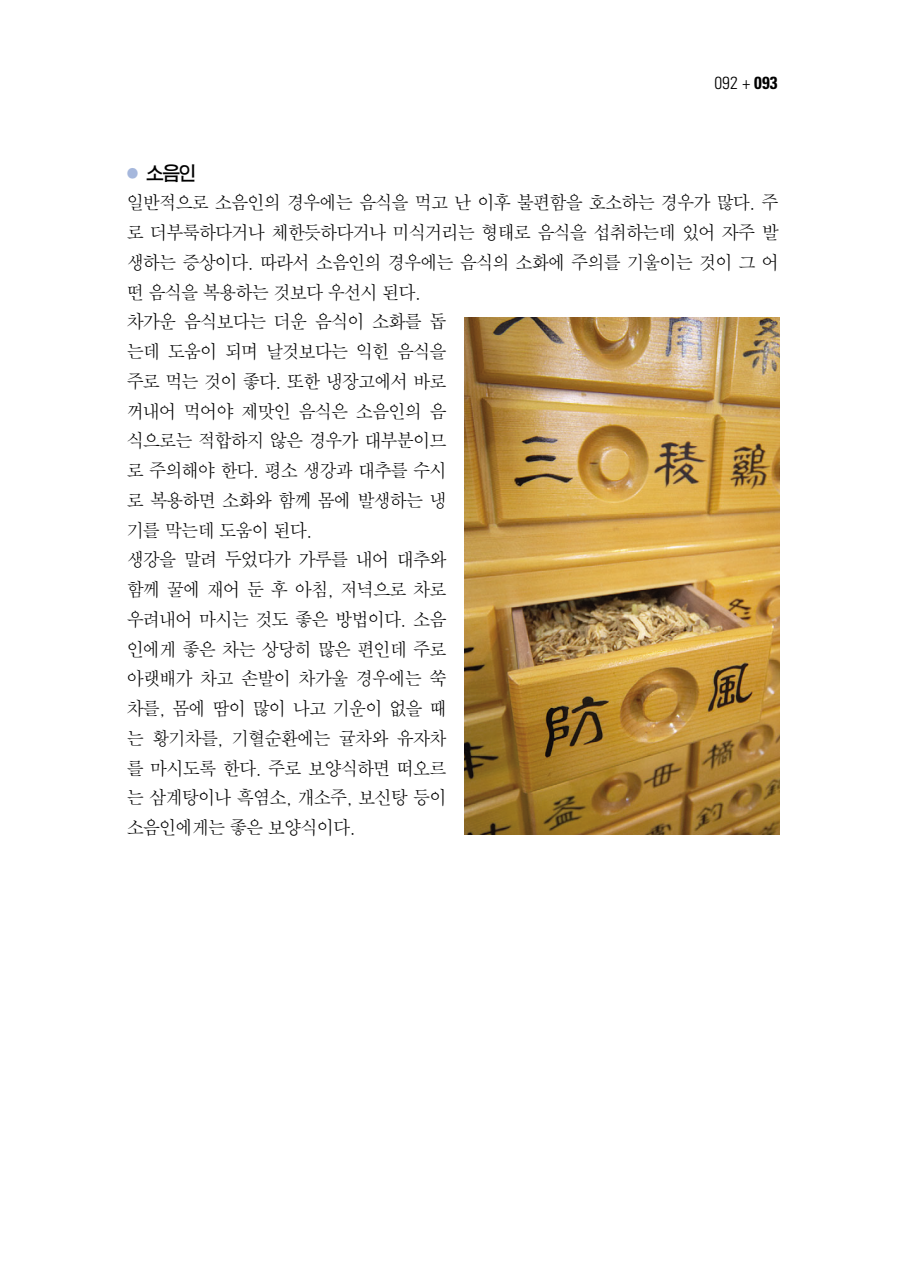
<style>
.page{position:relative;width:902px;height:1274px;background:#fff}
.page>*{position:absolute;margin:0;border:0;box-sizing:border-box;transform-origin:0 0}
.t1{font:19.25px "SM Ago T";color:#000;scale:.95 1}
.t2{font:18.9px/29.8px "SM Amu S";letter-spacing:-.09em;color:#000;scale:.95 1}
.t3{font:300 condensed 17.5px "Univers";color:#000}
.s1{font-weight:700}
.s2{font-family:"SM Amu S";font-size:18.9px;color:#a5b7dc}
</style>
<div class="page">
<img style="left:464px;top:317px;width:315px;height:518px">
<p class="t3" style="left:714px;top:76px;width:64px">092 + <span class="s1">093</span></p>
<p class="t1" style="left:124px;top:164px;width:78px"><span class="s2">●</span> 소음인</p>
<p class="t2" style="left:126px;top:189px;width:688px">일반적으로 소음인의 경우에는 음식을 먹고 난 이후 불편함을 호소하는 경우가 많다. 주 로 더부룩하다거나 체한듯하다거나 미식거리는 형태로 음식을 섭취하는데 있어 자주 발 생하는 증상이다. 따라서 소음인의 경우에는 음식의 소화에 주의를 기울이는 것이 그 어 떤 음식을 복용하는 것보다 우선시 된다.<br>차가운 음식보다는 더운 음식이 소화를 돕<br>는데 도움이 되며 날것보다는 익힌 음식을<br>주로 먹는 것이 좋다. 또한 냉장고에서 바로<br>꺼내어 먹어야 제맛인 음식은 소음인의 음<br>식으로는 적합하지 않은 경우가 대부분이므<br>로 주의해야 한다. 평소 생강과 대추를 수시<br>로 복용하면 소화와 함께 몸에 발생하는 냉<br>기를 막는데 도움이 된다.<br>생강을 말려 두었다가 가루를 내어 대추와<br>함께 꿀에 재어 둔 후 아침, 저녁으로 차로<br>우려내어 마시는 것도 좋은 방법이다. 소음<br>인에게 좋은 차는 상당히 많은 편인데 주로<br>아랫배가 차고 손발이 차가울 경우에는 쑥<br>차를, 몸에 땀이 많이 나고 기운이 없을 때<br>는 황기차를, 기혈순환에는 귤차와 유자차<br>를 마시도록 한다. 주로 보양식하면 떠오르<br>는 삼계탕이나 흑염소, 개소주, 보신탕 등이<br>소음인에게는 좋은 보양식이다.</p>
</div>
